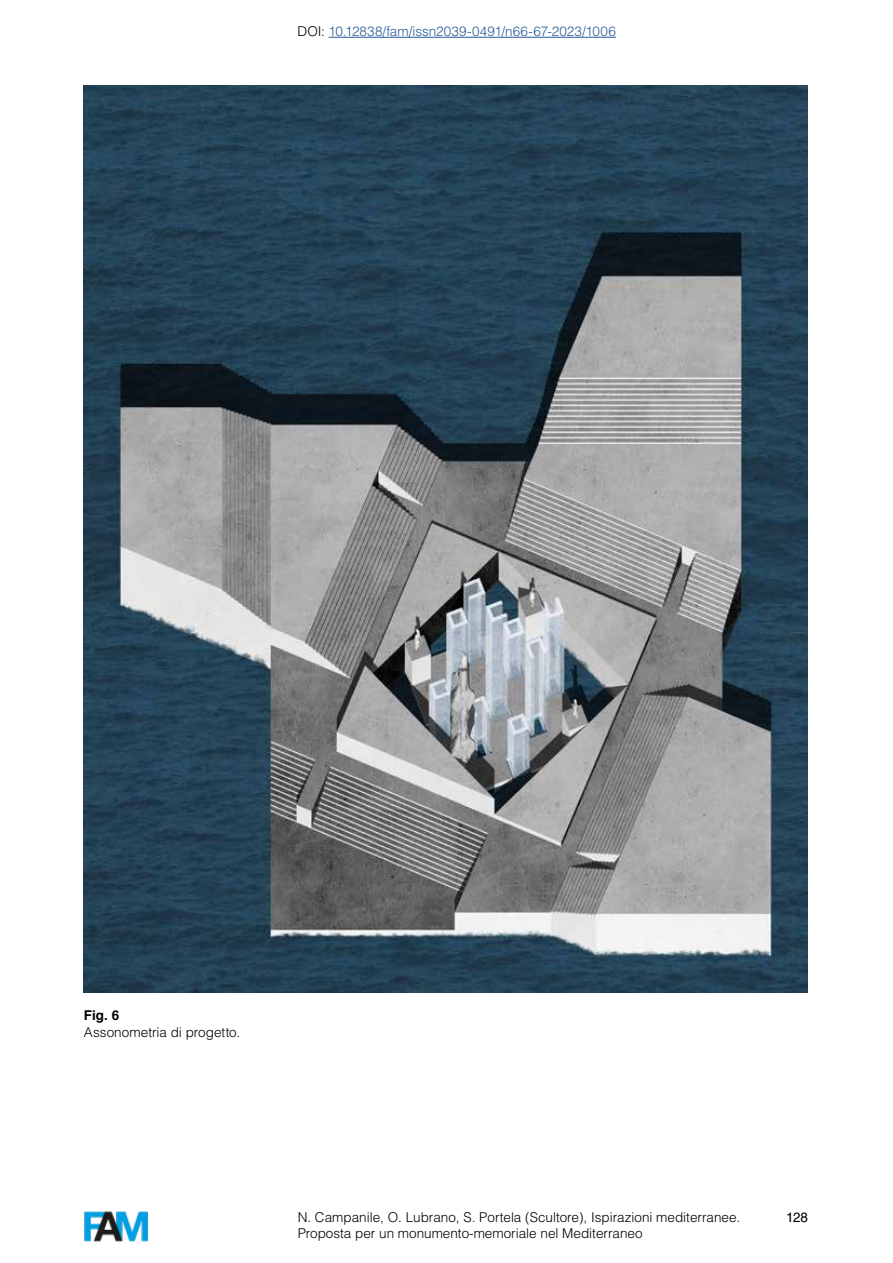
<style>
.page{position:relative;width:893px;height:1263px;background:#fff}
.page>*{position:absolute;margin:0;border:0;box-sizing:border-box;transform-origin:0 0}
.t1{font:300 13.5px/16.2px "Helvetica LT Std";color:#000}
.t2{font:300 13.5px "Helvetica LT Std";color:#275b9b}
.t3{font:700 13.5px "Helvetica";color:#000}
.t4{font:13.5px "Helvetica LT Std";color:#000}
.s1{color:#000}
</style>
<div class="page">
<img style="left:84px;top:85px;width:724px;height:908px">
<hr style="left:329px;top:37px;width:287px;height:1px;background:#275b9b">
<img style="left:84px;top:1211px;width:64px;height:31px">
<p class="t2" style="left:298px;top:23px;width:320px"><span class="s1">DOI:</span> 10.12838/fam/issn2039-0491/n66-67-2023/1006</p>
<p class="t3" style="left:84px;top:1007px;width:37px">Fig. 6</p>
<p class="t1" style="left:84px;top:1023px;width:158px">Assonometria di progetto.</p>
<p class="t1" style="left:298px;top:1208px;width:444px">N. Campanile, O. Lubrano, S. Portela (Scultore), Ispirazioni mediterranee.<br>Proposta per un monumento-memoriale nel Mediterraneo</p>
<p class="t4" style="left:786px;top:1209px;width:23px">128</p>
</div>
